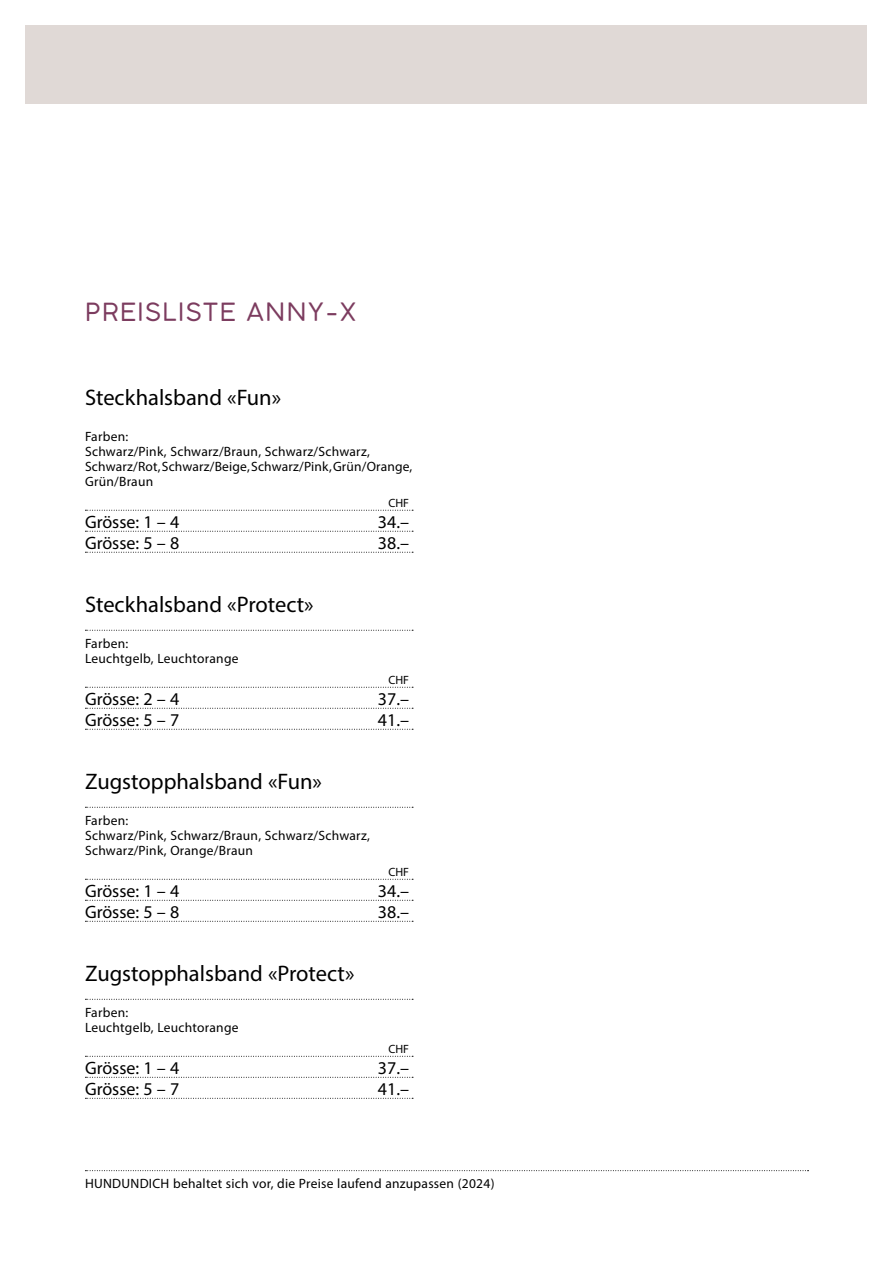
<style>
.page{position:relative;width:893px;height:1263px;background:#fff}
.page>*{position:absolute;margin:0;border:0;box-sizing:border-box;transform-origin:0 0}
.t1{font:24.75px "Coco Gothic";letter-spacing:.06em;color:#7c3c5f}
.t2{font:22.5px "Myriad Pro";color:#000}
.t3{font:18px "Myriad Pro";color:#000}
.t4{font:13.5px/15px "Myriad Pro";letter-spacing:.02em;color:#000}
.t5{font:12px "Myriad Pro";color:#000}
</style>
<div class="page">
<svg style="left:85px;top:510px;width:328px;height:1px"></svg>
<svg style="left:85px;top:531px;width:328px;height:1px"></svg>
<svg style="left:85px;top:552px;width:328px;height:1px"></svg>
<svg style="left:85px;top:630px;width:328px;height:1px"></svg>
<svg style="left:85px;top:687px;width:328px;height:1px"></svg>
<svg style="left:85px;top:708px;width:328px;height:1px"></svg>
<svg style="left:85px;top:729px;width:328px;height:1px"></svg>
<svg style="left:85px;top:807px;width:328px;height:1px"></svg>
<svg style="left:85px;top:879px;width:328px;height:1px"></svg>
<svg style="left:85px;top:900px;width:328px;height:1px"></svg>
<svg style="left:85px;top:921px;width:328px;height:1px"></svg>
<svg style="left:85px;top:999px;width:328px;height:1px"></svg>
<svg style="left:85px;top:1056px;width:328px;height:1px"></svg>
<svg style="left:85px;top:1077px;width:328px;height:1px"></svg>
<svg style="left:85px;top:1098px;width:328px;height:1px"></svg>
<div style="left:26px;top:26px;width:841px;height:78px;background:#e0d9d6"></div>
<svg style="left:85px;top:1170px;width:723px;height:1px"></svg>
<h1 class="t1" style="left:85px;top:293px;width:273px">PREISLISTE ANNY-X</h1>
<h2 class="t2" style="left:85px;top:383px;width:198px">Steckhalsband «Fun»</h2>
<p class="t4" style="left:85px;top:428px;width:329px">Farben:<br>Schwarz/Pink, Schwarz/Braun, Schwarz/Schwarz,<br>Schwarz/Rot, Schwarz/Beige, Schwarz/Pink, Grün/Orange,<br>Grün/Braun</p>
<p class="t5" style="left:388px;top:495px;width:22px">CHF</p>
<h3 class="t3" style="left:85px;top:510px;width:96px">Grösse: 1 – 4</h3>
<h3 class="t3" style="left:378px;top:510px;width:33px">34.–</h3>
<h3 class="t3" style="left:85px;top:531px;width:96px">Grösse: 5 – 8</h3>
<h3 class="t3" style="left:378px;top:531px;width:33px">38.–</h3>
<h2 class="t2" style="left:85px;top:590px;width:230px">Steckhalsband «Protect»</h2>
<p class="t4" style="left:85px;top:635px;width:155px">Farben:<br>Leuchtgelb, Leuchtorange</p>
<p class="t5" style="left:388px;top:672px;width:22px">CHF</p>
<h3 class="t3" style="left:85px;top:687px;width:96px">Grösse: 2 – 4</h3>
<h3 class="t3" style="left:378px;top:687px;width:33px">37.–</h3>
<h3 class="t3" style="left:85px;top:708px;width:96px">Grösse: 5 – 7</h3>
<h3 class="t3" style="left:378px;top:708px;width:33px">41.–</h3>
<h2 class="t2" style="left:85px;top:767px;width:238px">Zugstopphalsband «Fun»</h2>
<p class="t4" style="left:85px;top:812px;width:286px">Farben:<br>Schwarz/Pink, Schwarz/Braun, Schwarz/Schwarz,<br>Schwarz/Pink, Orange/Braun</p>
<p class="t5" style="left:388px;top:864px;width:22px">CHF</p>
<h3 class="t3" style="left:85px;top:879px;width:96px">Grösse: 1 – 4</h3>
<h3 class="t3" style="left:378px;top:879px;width:33px">34.–</h3>
<h3 class="t3" style="left:85px;top:900px;width:96px">Grösse: 5 – 8</h3>
<h3 class="t3" style="left:378px;top:900px;width:33px">38.–</h3>
<h2 class="t2" style="left:85px;top:959px;width:271px">Zugstopphalsband «Protect»</h2>
<p class="t4" style="left:85px;top:1004px;width:155px">Farben:<br>Leuchtgelb, Leuchtorange</p>
<p class="t5" style="left:388px;top:1041px;width:22px">CHF</p>
<h3 class="t3" style="left:85px;top:1056px;width:96px">Grösse: 1 – 4</h3>
<h3 class="t3" style="left:378px;top:1056px;width:33px">37.–</h3>
<h3 class="t3" style="left:85px;top:1077px;width:96px">Grösse: 5 – 7</h3>
<h3 class="t3" style="left:378px;top:1077px;width:33px">41.–</h3>
<p class="t4" style="left:85px;top:1176px;width:411px">HUNDUNDICH behaltet sich vor, die Preise laufend anzupassen (2024)</p>
</div>
